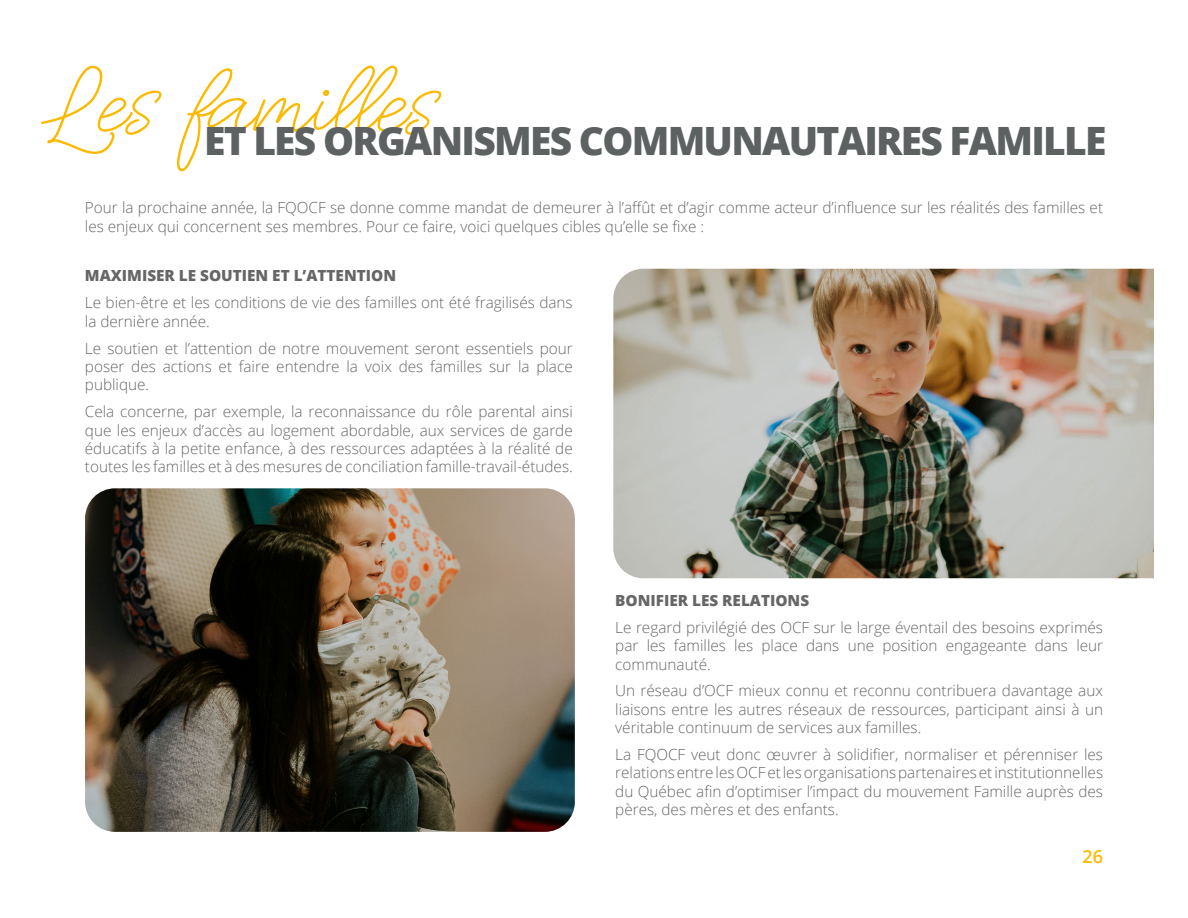
<style>
.page{position:relative;width:1188px;height:918px;background:#fff}
.page>*{position:absolute;margin:0;border:0;box-sizing:border-box;transform-origin:0 0}
.t1{font:105px "Ohwonder";letter-spacing:-.005em;color:#fbba00}
.t2{font:800 39px "Open Sans";letter-spacing:-.045em;color:#5d6161}
.t3{font:600 18px "Open Sans";color:#fbba00}
.t4{font:300 15.3px/18.3px "Open Sans";color:#666;text-align:justify}
.t5{font:800 15.3px "Open Sans";color:#666}
</style>
<div class="page">
<img style="left:613px;top:268px;width:541px;height:311px">
<img style="left:85px;top:488px;width:490px;height:344px">
<p class="t1" style="left:37px;top:46px;width:395px">Les familles</p>
<p class="t2" style="left:204px;top:111px;width:904px">ET LES ORGANISMES COMMUNAUTAIRES FAMILLE</p>
<p class="t4" style="left:85px;top:198px;width:1020px">Pour la prochaine année, la FQOCF se donne comme mandat de demeurer à l’affût et d’agir comme acteur d’influence sur les réalités des familles et les enjeux qui concernent ses membres. Pour ce faire, voici quelques cibles qu’elle se fixe :</p>
<p class="t5" style="left:85px;top:264px;width:313px">MAXIMISER LE SOUTIEN ET L’ATTENTION</p>
<p class="t4" style="left:85px;top:293px;width:489px">Le bien-être et les conditions de vie des familles ont été fragilisés dans la dernière année.</p>
<p class="t4" style="left:85px;top:338px;width:489px">Le soutien et l’attention de notre mouvement seront essentiels pour poser des actions et faire entendre la voix des familles sur la place publique.</p>
<p class="t4" style="left:85px;top:402px;width:489px">Cela concerne, par exemple, la reconnaissance du rôle parental ainsi que les enjeux d’accès au logement abordable, aux services de garde éducatifs à la petite enfance, à des ressources adaptées à la réalité de toutes les familles et à des mesures de conciliation famille-travail-études.</p>
<p class="t5" style="left:615px;top:589px;width:195px">BONIFIER LES RELATIONS</p>
<p class="t4" style="left:615px;top:618px;width:489px">Le regard privilégié des OCF sur le large éventail des besoins exprimés par les familles les place dans une position engageante dans leur communauté.</p>
<p class="t4" style="left:615px;top:681px;width:489px">Un réseau d’OCF mieux connu et reconnu contribuera davantage aux liaisons entre les autres réseaux de ressources, participant ainsi à un véritable continuum de services aux familles.</p>
<p class="t4" style="left:615px;top:745px;width:489px">La FQOCF veut donc œuvrer à solidifier, normaliser et pérenniser les relations entre les OCF et les organisations partenaires et institutionnelles du Québec afin d’optimiser l’impact du mouvement Famille auprès des pères, des mères et des enfants.</p>
<p class="t3" style="left:1083px;top:844px;width:22px">26</p>
</div>
